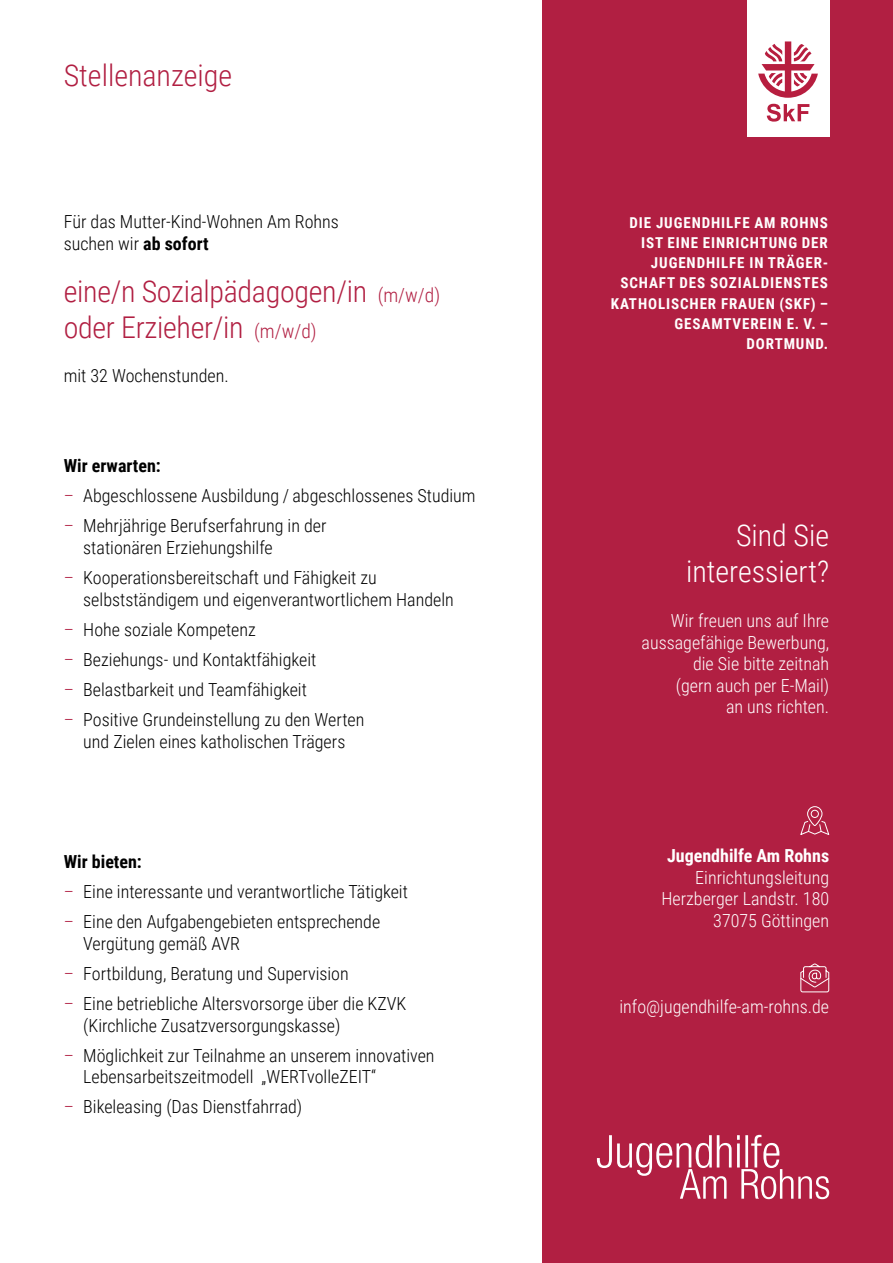
<style>
.page{position:relative;width:893px;height:1263px;background:#fff}
.page>*{position:absolute;margin:0;border:0;box-sizing:border-box;transform-origin:0 0}
.t1{font:300 30px/36px "Roboto Condensed";letter-spacing:-.01em;color:#b11f42}
.t2{font:300 30px/36px "Roboto Condensed";color:#fff;text-align:right}
.t3{font:300 18px/21.6px "Roboto Condensed";color:#000}
.t4{font:300 18px/21.6px "Roboto Condensed";color:#fff;text-align:right}
.t5{font:700 18px "Roboto Condensed";color:#000}
.t6{font:700 18px "Roboto Condensed";color:#fff}
.t7{font:700 15px/20.2px "Roboto Condensed";letter-spacing:.06em;color:#fff;text-align:right}
.s1{font-weight:700}
.s2{font-size:19.5px}
.s3{color:#b11f42}
</style>
<div class="page">
<div style="left:542px;top:0;width:351px;height:1263px;background:#b11f42"></div>
<svg style="left:597px;top:1135px;width:232px;height:64px"></svg>
<div style="left:747px;top:0;width:82px;height:137px;background:#fff"></div>
<svg style="left:767px;top:104px;width:42px;height:18px"></svg>
<svg style="left:758px;top:41px;width:60px;height:57px"></svg>
<svg style="left:800px;top:963px;width:30px;height:30px"></svg>
<svg style="left:800px;top:806px;width:30px;height:29px"></svg>
<h1 class="t1" style="left:64px;top:57px;width:170px">Stellenanzeige</h1>
<p class="t3" style="left:64px;top:210px;width:277px">Für das Mutter-Kind-Wohnen Am Rohns suchen wir <span class="s1">ab sofort</span></p>
<h1 class="t1" style="left:64px;top:273px;width:378px">eine/n Sozialpädagogen/in <span class="s2">(m/w/d) </span>oder Erzieher/in <span class="s2">(m/w/d)</span></h1>
<p class="t3" style="left:64px;top:364px;width:167px">mit 32 Wochenstunden.</p>
<p class="t5" style="left:64px;top:453px;width:99px">Wir erwarten:</p>
<p class="t3" style="left:64px;top:484px;width:413px"><span class="s3">–</span> Abgeschlossene Ausbildung / abgeschlossenes Studium</p>
<p class="t3" style="left:83px;top:514px;width:245px;text-indent:-19px"><span class="s3">–</span> Mehrjährige Berufserfahrung in der stationären Erziehungshilfe</p>
<p class="t3" style="left:83px;top:566px;width:372px;text-indent:-19px"><span class="s3">–</span> Kooperationsbereitschaft und Fähigkeit zu selbstständigem und eigenverantwortlichem Handeln</p>
<p class="t3" style="left:64px;top:618px;width:194px"><span class="s3">–</span> Hohe soziale Kompetenz</p>
<p class="t3" style="left:64px;top:648px;width:254px"><span class="s3">–</span> Beziehungs- und Kontaktfähigkeit</p>
<p class="t3" style="left:64px;top:678px;width:245px"><span class="s3">–</span> Belastbarkeit und Teamfähigkeit</p>
<p class="t3" style="left:64px;top:708px;width:302px;text-align:center"><span class="s3">–</span> Positive Grundeinstellung zu den Werten und Zielen eines katholischen Trägers</p>
<p class="t5" style="left:64px;top:849px;width:80px">Wir bieten:</p>
<p class="t3" style="left:64px;top:880px;width:346px"><span class="s3">–</span> Eine interessante und verantwortliche Tätigkeit</p>
<p class="t3" style="left:83px;top:910px;width:299px;text-indent:-19px"><span class="s3">–</span> Eine den Aufgabengebieten entsprechende<br>Vergütung gemäß AVR</p>
<p class="t3" style="left:64px;top:962px;width:286px"><span class="s3">–</span> Fortbildung, Beratung und Supervision</p>
<p class="t3" style="left:83px;top:992px;width:325px;text-indent:-19px"><span class="s3">–</span> Eine betriebliche Altersvorsorge über die KZVK (Kirchliche Zusatzversorgungskasse)</p>
<p class="t3" style="left:83px;top:1044px;width:353px;text-indent:-19px"><span class="s3">–</span> Möglichkeit zur Teilnahme an unserem innovativen<br>Lebensarbeitszeitmodell „WERTvolleZEIT“</p>
<p class="t3" style="left:64px;top:1095px;width:240px"><span class="s3">–</span> Bikeleasing (Das Dienstfahrrad)</p>
<p class="t7" style="left:611px;top:212px;width:219px">DIE JUGENDHILFE AM ROHNS<br>IST EINE EINRICHTUNG DER<br>JUGENDHILFE IN TRÄGER-<br>SCHAFT DES SOZIALDIENSTES<br>KATHOLISCHER FRAUEN (SKF) –<br>GESAMTVEREIN E. V. –<br>DORTMUND.</p>
<h1 class="t2" style="left:686px;top:516px;width:145px">Sind Sie interessiert?</h1>
<p class="t4" style="left:642px;top:609px;width:189px">Wir freuen uns auf Ihre aussagefähige Bewerbung, die Sie bitte zeitnah<br>(gern auch per E-Mail)<br>an uns richten.</p>
<p class="t6" style="left:667px;top:843px;width:164px">Jugendhilfe Am Rohns</p>
<p class="t4" style="left:661px;top:866px;width:169px">Einrichtungsleitung<br>Herzberger Landstr. 180<br>37075 Göttingen</p>
<p class="t4" style="left:619px;top:995px;width:211px">info@jugendhilfe-am-rohns.de</p>
</div>
